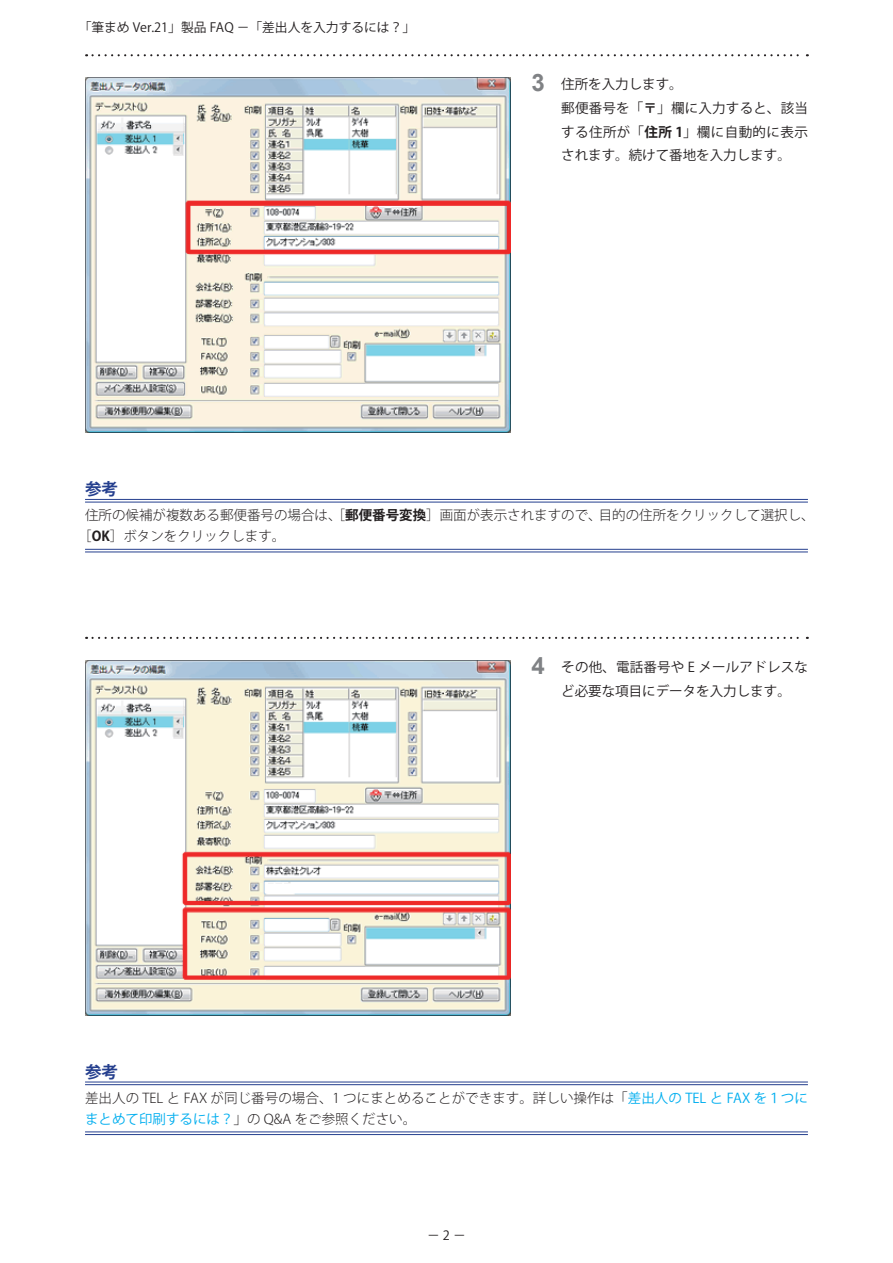
<style>
.page{position:relative;width:893px;height:1263px;background:#fff}
.page>*{position:absolute;margin:0;border:0;box-sizing:border-box;transform-origin:0 0}
.参考_タイトル_h4_title{font:700 16.5px "Koz Go Pro";color:#253f8e}
.参考_本文_下線付_p{font:300 13.5px/21px "Koz Go Pro";color:#231f20}
.セクション_本文_p{font:13.5px/23.7px "Koz Go Pro";letter-spacing:.02em;color:#231f20;text-align:justify}
.セクション_番号付本文_p{font:13.5px/23.7px "Koz Go Pro";color:#231f20}
.t1{font:12.75px "Koz Go Pro";color:#231f20}
.s1{font-family:"Arial";font-weight:700;font-size:24px;color:#808285}
.s2{font-weight:700}
.s3{font-weight:400;color:#00aeef}
</style>
<div class="page">
<svg style="left:86px;top:54px;width:722px;height:2px"></svg>
<svg style="left:86px;top:637px;width:722px;height:2px"></svg>
<img style="left:85px;top:78px;width:425px;height:355px">
<hr style="left:85px;top:499px;width:723px;height:1px;background:#253f8e">
<hr style="left:85px;top:502px;width:723px;height:1px;background:#253f8e">
<hr style="left:85px;top:549px;width:723px;height:1px;background:#253f8e">
<hr style="left:85px;top:552px;width:723px;height:1px;background:#253f8e">
<img style="left:85px;top:660px;width:425px;height:355px">
<hr style="left:85px;top:1082px;width:723px;height:1px;background:#253f8e">
<hr style="left:85px;top:1084px;width:723px;height:1px;background:#253f8e">
<hr style="left:85px;top:1131px;width:723px;height:1px;background:#253f8e">
<hr style="left:85px;top:1134px;width:723px;height:1px;background:#253f8e">
<p class="t1" style="left:79px;top:20px;width:338px">「筆まめ Ver.21」製品 FAQ －「差出人を入力するには？」</p>
<p class="セクション_番号付本文_p" style="left:531px;top:73px;width:153px"><span class="s1">3</span> 住所を入力します。</p>
<p class="セクション_本文_p" style="left:561px;top:97px;width:248px">郵便番号を「<span class="s2">〒</span>」欄に入力すると、該当する住所が「<span class="s2">住所 1</span>」欄に自動的に表示されます。続けて番地を入力します。</p>
<p class="参考_タイトル_h4_title" style="left:85px;top:478px;width:34px">参考</p>
<p class="参考_本文_下線付_p" style="left:78px;top:505px;width:738px;text-indent:7px">住所の候補が複数ある郵便番号の場合は、［<span class="s2">郵便番号変換</span>］画面が表示されますので、目的の住所をクリックして選択し、［<span class="s2">OK</span>］ボタンをクリックします。</p>
<p class="セクション_番号付本文_p" style="left:561px;top:656px;width:248px;text-indent:-30px"><span class="s1">4</span> その他、電話番号や E メールアドレスなど必要な項目にデータを入力します。</p>
<p class="参考_タイトル_h4_title" style="left:85px;top:1061px;width:34px">参考</p>
<p class="参考_本文_下線付_p" style="left:85px;top:1087px;width:724px">差出人の TEL と FAX が同じ番号の場合、1 つにまとめることができます。詳しい操作は「<span class="s3">差出人の TEL と FAX を１つにまとめて印刷するには？</span>」の Q&amp;A をご参照ください。</p>
<p class="t1" style="left:427px;top:1227px;width:40px">－2－</p>
</div>
